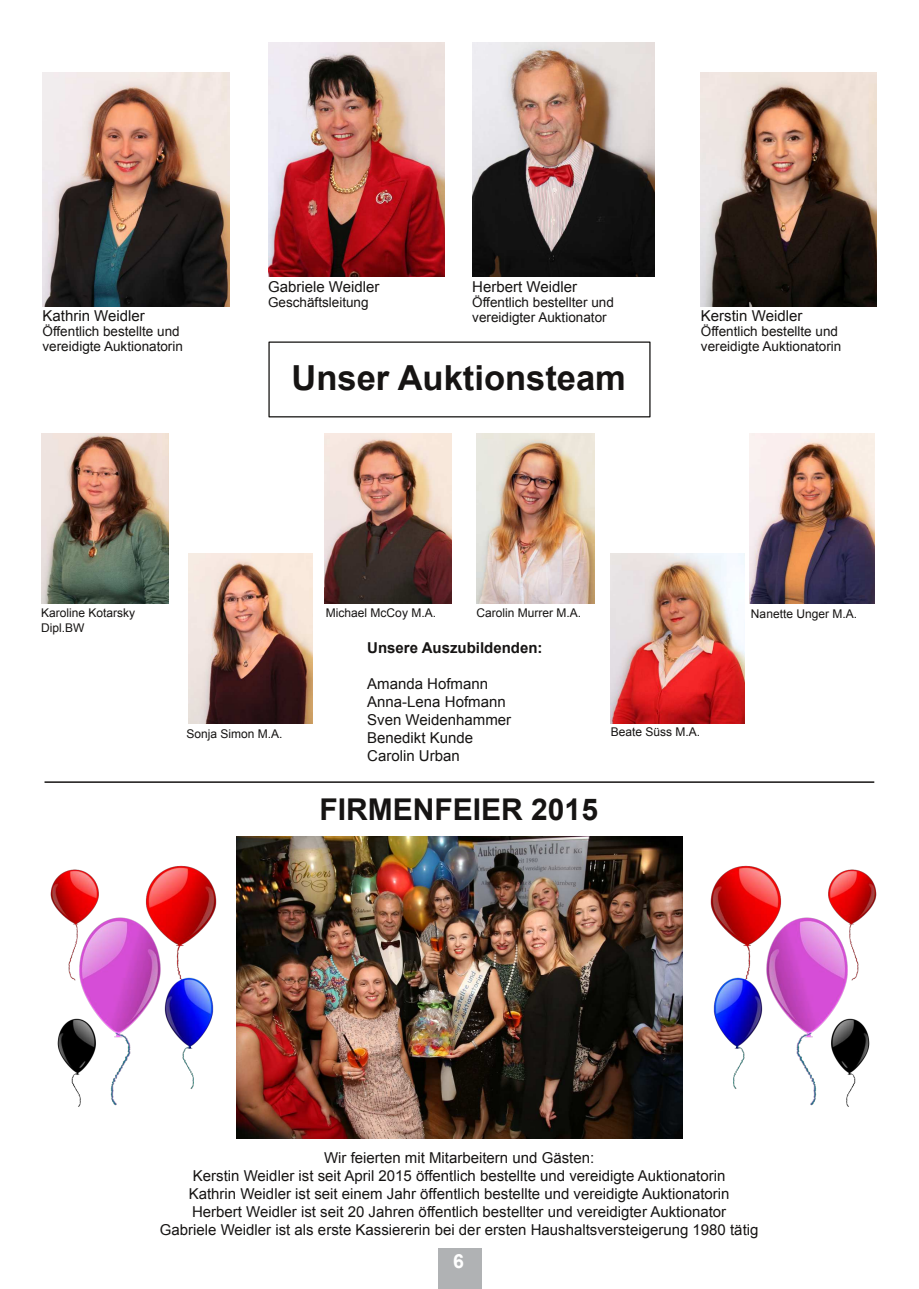
<style>
.page{position:relative;width:919px;height:1289px;background:#fff}
.page>*{position:absolute;margin:0;border:0;box-sizing:border-box;transform-origin:0 0}
.t1{font:700 34.5px "Arial";color:#161413}
.t2{font:700 30px "Arial";color:#161413}
.t3{font:700 19.5px "Arial";color:#fff}
.t4{font:15px/18px "Arial";color:#161413}
.t5{font:700 15px "Arial";color:#161413}
.t6{font:13.5px/15px "Arial";color:#161413}
.t7{font:12px/15px "Arial";color:#161413}
</style>
<div class="page">
<div style="left:437px;top:1248px;width:44px;height:40px;background:#b0b2b4"></div>
<div style="left:268px;top:341px;width:382px;height:76px;border:1px solid #161413"></div>
<hr style="left:45px;top:781px;width:829px;height:1px;background:#161413">
<img style="left:268px;top:43px;width:177px;height:233px">
<img style="left:701px;top:72px;width:175px;height:234px">
<img style="left:472px;top:43px;width:182px;height:233px">
<img style="left:43px;top:72px;width:187px;height:234px">
<img style="left:41px;top:434px;width:127px;height:170px">
<img style="left:188px;top:553px;width:125px;height:170px">
<img style="left:324px;top:434px;width:127px;height:170px">
<img style="left:476px;top:434px;width:118px;height:170px">
<img style="left:610px;top:553px;width:134px;height:170px">
<img style="left:749px;top:434px;width:125px;height:170px">
<img style="left:236px;top:837px;width:446px;height:301px">
<img style="left:710px;top:865px;width:167px;height:242px">
<img style="left:50px;top:865px;width:167px;height:242px">
<p class="t4" style="left:43px;top:308px;width:104px">Kathrin Weidler</p>
<p class="t6" style="left:43px;top:325px;width:142px">Öffentlich bestellte und vereidigte Auktionatorin</p>
<p class="t4" style="left:268px;top:279px;width:113px">Gabriele Weidler</p>
<p class="t6" style="left:268px;top:296px;width:102px">Geschäftsleitung</p>
<p class="t4" style="left:472px;top:278px;width:106px">Herbert Weidler</p>
<p class="t6" style="left:472px;top:295px;width:143px">Öffentlich bestellter und vereidigter Auktionator</p>
<h1 class="t1" style="left:291px;top:365px;width:336px">Unser Auktionsteam</h1>
<p class="t4" style="left:701px;top:308px;width:103px">Kerstin Weidler</p>
<p class="t6" style="left:701px;top:325px;width:142px">Öffentlich bestellte und vereidigte Auktionatorin</p>
<p class="t7" style="left:41px;top:606px;width:96px">Karoline Kotarsky<br>Dipl.BW</p>
<p class="t7" style="left:326px;top:606px;width:112px">Michael McCoy M.A.</p>
<p class="t7" style="left:476px;top:606px;width:106px">Carolin Murrer M.A.</p>
<p class="t7" style="left:751px;top:608px;width:108px">Nanette Unger M.A.</p>
<p class="t7" style="left:186px;top:727px;width:98px">Sonja Simon M.A.</p>
<p class="t5" style="left:367px;top:641px;width:177px">Unsere Auszubildenden:</p>
<p class="t4" style="left:367px;top:675px;width:145px">Amanda Hofmann<br>Anna-Lena Hofmann<br>Sven Weidenhammer<br>Benedikt Kunde<br>Carolin Urban</p>
<p class="t7" style="left:610px;top:725px;width:91px">Beate Süss M.A.</p>
<h2 class="t2" style="left:319px;top:797px;width:280px">FIRMENFEIER 2015</h2>
<p class="t4" style="left:160px;top:1149px;width:600px;text-align:center">Wir feierten mit Mitarbeitern und Gästen:<br>Kerstin Weidler ist seit April 2015 öffentlich bestellte und vereidigte Auktionatorin<br>Kathrin Weidler ist seit einem Jahr öffentlich bestellte und vereidigte Auktionatorin<br>Herbert Weidler ist seit 20 Jahren öffentlich bestellter und vereidigter Auktionator<br>Gabriele Weidler ist als erste Kassiererin bei der ersten Haushaltsversteigerung 1980 tätig</p>
<h3 class="t3" style="left:453px;top:1253px;width:12px">6</h3>
</div>
